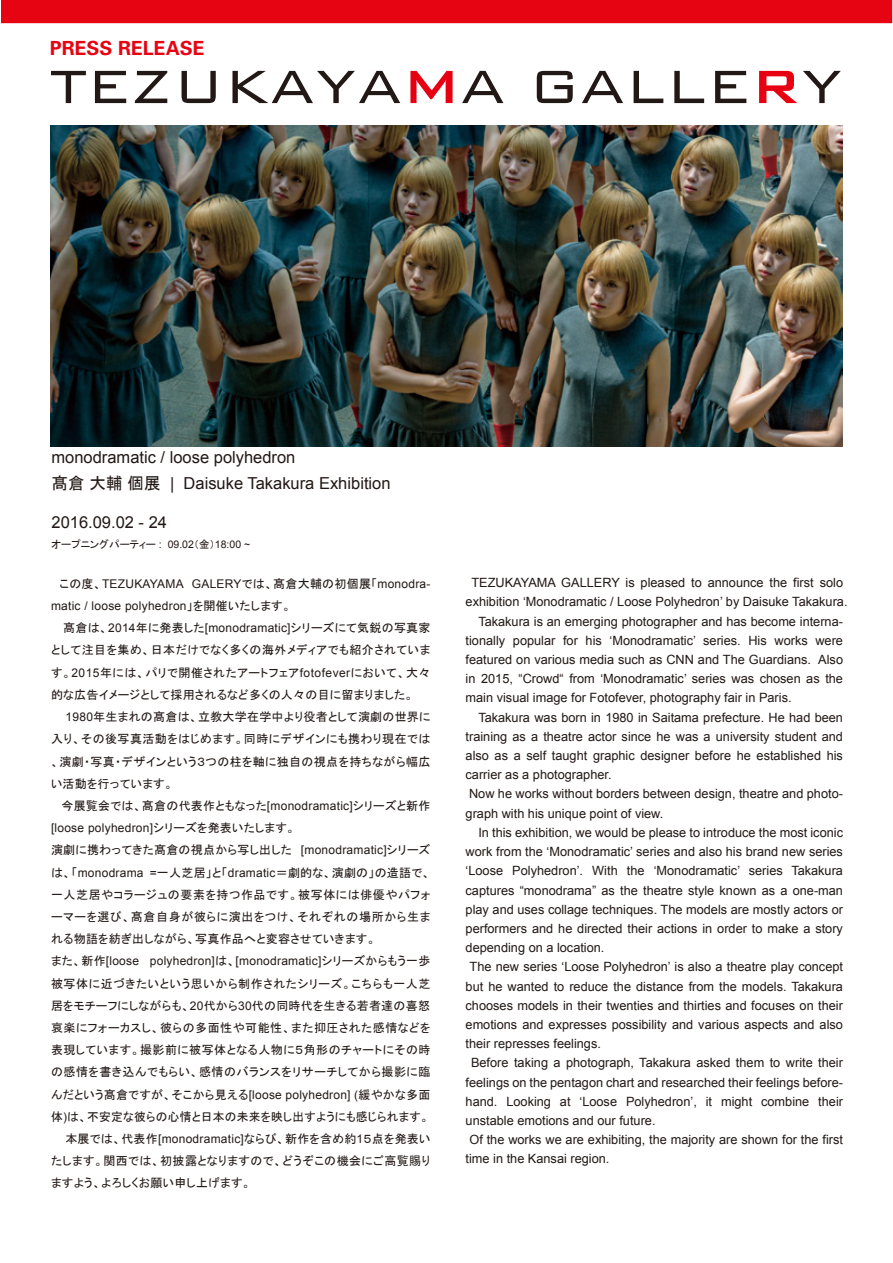
<style>
.page{position:relative;width:893px;height:1263px;background:#fff}
.page>*{position:absolute;margin:0;border:0;box-sizing:border-box;transform-origin:0 0}
.t1{font:700 19.5px "Univers";color:#e60412}
.t2{font:16.5px/26.4px "Arial";color:#221815}
.t3{font:12.75px "Arial";color:#221815}
.t4{font:12px/22.2px "MS P Gothic";letter-spacing:.03em;color:#221815;text-align:justify}
.t5{font:12px/22.2px "Arial";letter-spacing:.02em;color:#221815}
.t6{font:12px "MS P Gothic";letter-spacing:.05em;color:#221815}
.t7{font:10.5px "MS P Gothic";color:#221815}
.s1{font-family:"MS P Gothic"}
.s2{font-family:"Arial"}
</style>
<div class="page">
<div style="left:1px;top:0;width:891px;height:23px;background:#e60412"></div>
<svg style="left:51px;top:71px;width:35px;height:32px"></svg>
<svg style="left:95px;top:71px;width:31px;height:32px"></svg>
<svg style="left:135px;top:71px;width:32px;height:32px"></svg>
<svg style="left:182px;top:71px;width:34px;height:32px"></svg>
<svg style="left:232px;top:71px;width:168px;height:32px"></svg>
<svg style="left:462px;top:71px;width:41px;height:32px"></svg>
<svg style="left:537px;top:71px;width:36px;height:32px"></svg>
<svg style="left:582px;top:71px;width:41px;height:32px"></svg>
<svg style="left:634px;top:71px;width:29px;height:32px"></svg>
<svg style="left:674px;top:71px;width:30px;height:32px"></svg>
<svg style="left:715px;top:71px;width:31px;height:32px"></svg>
<svg style="left:759px;top:71px;width:38px;height:32px"></svg>
<svg style="left:803px;top:71px;width:38px;height:32px"></svg>
<svg style="left:410px;top:71px;width:43px;height:32px"></svg>
<img style="left:51px;top:125px;width:791px;height:321px">
<h1 class="t1" style="left:50px;top:36px;width:156px">PRESS RELEASE</h1>
<p class="t2" style="left:51px;top:444px;width:341px">monodramatic / loose polyhedron<br><span class="s1">髙倉 大輔 個展</span> | Daisuke Takakura Exhibition</p>
<p class="t2" style="left:51px;top:509px;width:117px">2016.09.02 - 24</p>
<p class="t7" style="left:51px;top:539px;width:200px">オープニングパーティー <span class="s2">: 09.02</span>（金）<span class="s2">18:00 ~</span></p>
<p class="t5" style="left:51px;top:573px;width:381px;text-indent:9px"><span class="s1">この度、</span>TEZUKAYAMA GALERY<span class="s1">では、髙倉大輔の初個展「</span>monodra&shy;matic / loose polyhedron<span class="s1">」を開催いたします。</span></p>
<p class="t4" style="left:51px;top:617px;width:381px;text-indent:12px">髙倉は、<span class="s2">2014</span>年に発表した<span class="s2">[monodramatic]</span>シリーズにて気鋭の写真家として注目を集め、日本だけでなく多くの海外メディアでも紹介されています。<span class="s2">2015</span>年には、パリで開催されたアートフェア<span class="s2">fotofever</span>において、大々的な広告イメージとして採用されるなど多くの人々の目に留まりました。</p>
<p class="t4" style="left:51px;top:706px;width:381px;text-indent:15px"><span class="s2">1980</span>年生まれの髙倉は、立教大学在学中より役者として演劇の世界に入り、その後写真活動をはじめます。同時にデザインにも携わり現在では、演劇・写真・デザインという３つの柱を軸に独自の視点を持ちながら幅広い活動を行っています。</p>
<p class="t4" style="left:61px;top:794px;width:371px">今展覧会では、髙倉の代表作ともなった<span class="s2">[monodramatic]</span>シリーズと新作</p>
<p class="t5" style="left:51px;top:817px;width:246px">[loose polyhedron]<span class="s1">シリーズを発表いたします。</span></p>
<p class="t4" style="left:51px;top:839px;width:381px">演劇に携わってきた髙倉の視点から写し出した <span class="s2">[monodramatic]</span>シリーズは、「<span class="s2">monodrama =</span>一人芝居」と「<span class="s2">dramatic</span>＝劇的な、演劇の」の造語で、一人芝居やコラージュの要素を持つ作品です。被写体には俳優やパフォーマーを選び、髙倉自身が彼らに演出をつけ、それぞれの場所から生まれる物語を紡ぎ出しながら、写真作品へと変容させていきます。</p>
<p class="t5" style="left:51px;top:950px;width:381px"><span class="s1">また、新作</span>[loose polyhedron]<span class="s1">は、</span>[monodramatic]<span class="s1">シリーズからもう一歩</span></p>
<p class="t6" style="left:51px;top:977px;width:381px">被写体に近づきたいという思いから制作されたシリーズ。こちらも一人芝</p>
<p class="t4" style="left:51px;top:994px;width:380px">居をモチーフにしながらも、<span class="s2">20</span>代から<span class="s2">30</span>代の同時代を生きる若者達の喜怒</p>
<p class="t4" style="left:51px;top:1016px;width:381px">哀楽にフォーカスし、彼らの多面性や可能性、また抑圧された感情などを</p>
<p class="t4" style="left:51px;top:1039px;width:381px">表現しています。撮影前に被写体となる人物に５角形のチャートにその時</p>
<p class="t4" style="left:51px;top:1061px;width:381px">の感情を書き込んでもらい、感情のバランスをリサーチしてから撮影に臨</p>
<p class="t4" style="left:51px;top:1083px;width:381px">んだという髙倉ですが、そこから見える<span class="s2">[loose polyhedron] (</span>緩やかな多面</p>
<p class="t4" style="left:51px;top:1105px;width:379px">体<span class="s2">)</span>は、不安定な彼らの心情と日本の未来を映し出すようにも感じられます。</p>
<p class="t4" style="left:65px;top:1127px;width:367px">本展では、代表作<span class="s2">[monodramatic]</span>ならび、新作を含め約<span class="s2">1</span>５点を発表い</p>
<p class="t4" style="left:51px;top:1150px;width:381px">たします。関西では、初披露となりますので、どうぞこの機会にご高覧賜り</p>
<p class="t4" style="left:51px;top:1172px;width:201px">ますよう、よろしくお願い申し上げます。</p>
<p class="t3" style="left:471px;top:574px;width:373px">TEZUKAYAMA GALLERY is pleased to announce the first solo</p>
<p class="t3" style="left:466px;top:594px;width:383px">exhibition ‘Monodramatic / Loose Polyhedron’ by Daisuke Takakura.</p>
<p class="t3" style="left:478px;top:613px;width:366px">Takakura is an emerging photographer and has become interna-</p>
<p class="t3" style="left:466px;top:632px;width:379px">tionally popular for his ‘Monodramatic’ series. His works were</p>
<p class="t3" style="left:466px;top:651px;width:379px">featured on various media such as CNN and The Guardians. Also</p>
<p class="t3" style="left:466px;top:670px;width:379px">in 2015, “Crowd“ from ‘Monodramatic’ series was chosen as the</p>
<p class="t3" style="left:466px;top:690px;width:327px">main visual image for Fotofever, photography fair in Paris.</p>
<p class="t3" style="left:478px;top:709px;width:366px">Takakura was born in 1980 in Saitama prefecture. He had been</p>
<p class="t3" style="left:466px;top:728px;width:379px">training as a theatre actor since he was a university student and</p>
<p class="t3" style="left:466px;top:747px;width:379px">also as a self taught graphic designer before he established his</p>
<p class="t3" style="left:466px;top:766px;width:147px">carrier as a photographer.</p>
<p class="t3" style="left:469px;top:786px;width:375px">Now he works without borders between design, theatre and photo-</p>
<p class="t3" style="left:466px;top:805px;width:199px">graph with his unique point of view.</p>
<p class="t3" style="left:478px;top:824px;width:366px">In this exhibition, we would be please to introduce the most iconic</p>
<p class="t3" style="left:466px;top:843px;width:379px">work from the ‘Monodramatic’ series and also his brand new series</p>
<p class="t3" style="left:466px;top:862px;width:379px">‘Loose Polyhedron’. With the ‘Monodramatic’ series Takakura</p>
<p class="t3" style="left:466px;top:882px;width:379px">captures “monodrama” as the theatre style known as a one-man</p>
<p class="t3" style="left:466px;top:901px;width:379px">play and uses collage techniques. The models are mostly actors or</p>
<p class="t3" style="left:466px;top:920px;width:379px">performers and he directed their actions in order to make a story</p>
<p class="t3" style="left:466px;top:939px;width:140px">depending on a location.</p>
<p class="t3" style="left:470px;top:958px;width:375px">The new series ‘Loose Polyhedron’ is also a theatre play concept</p>
<p class="t3" style="left:466px;top:978px;width:379px">but he wanted to reduce the distance from the models. Takakura</p>
<p class="t3" style="left:466px;top:997px;width:379px">chooses models in their twenties and thirties and focuses on their</p>
<p class="t3" style="left:466px;top:1016px;width:379px">emotions and expresses possibility and various aspects and also</p>
<p class="t3" style="left:466px;top:1035px;width:137px">their represses feelings.</p>
<p class="t3" style="left:471px;top:1054px;width:373px">Before taking a photograph, Takakura asked them to write their</p>
<p class="t3" style="left:466px;top:1074px;width:379px">feelings on the pentagon chart and researched their feelings before-</p>
<p class="t3" style="left:466px;top:1093px;width:379px">hand. Looking at ‘Loose Polyhedron’, it might combine their</p>
<p class="t3" style="left:466px;top:1112px;width:191px">unstable emotions and our future.</p>
<p class="t3" style="left:469px;top:1131px;width:375px">Of the works we are exhibiting, the majority are shown for the first</p>
<p class="t3" style="left:466px;top:1150px;width:145px">time in the Kansai region.</p>
</div>
